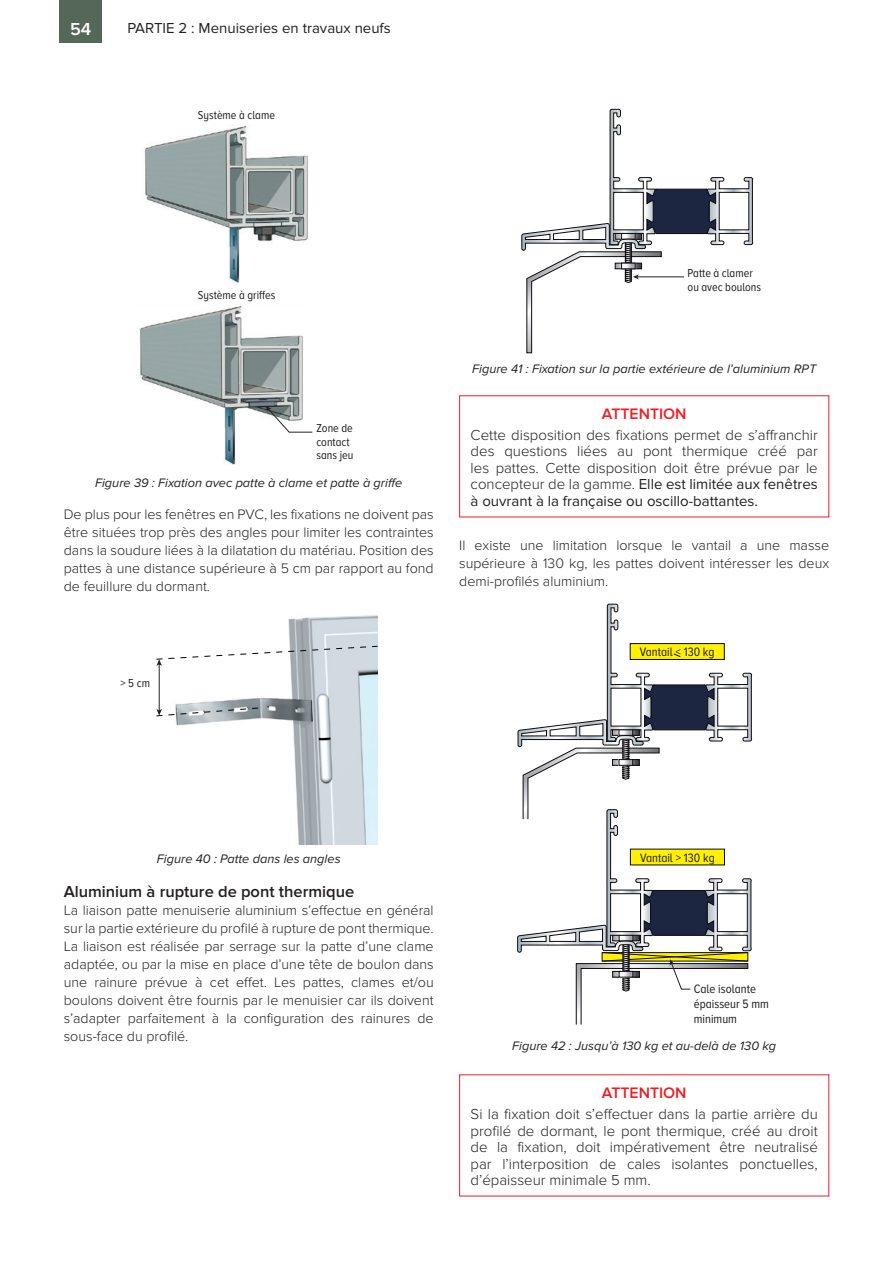
<style>
.page{position:relative;width:893px;height:1263px;background:#fff}
.page>*{position:absolute;margin:0;border:0;box-sizing:border-box;transform-origin:0 0}
.t1{font:600 18px "Proxima Nova";color:#fff}
._05-Titre_Gras{font:600 16.5px "Proxima Nova";color:#231f20}
.Titre_Attention{font:600 15.75px "Proxima Nova";color:#ee1d23}
._07-Texte_Enc{font:300 15px/16.5px "Proxima Nova";color:#231f20;text-align:justify}
.t2{font:15px "Proxima Nova";color:#231f20}
._00-Texte_courant{font:300 14.25px/18px "Proxima Nova";color:#231f20;text-align:justify}
.t3{font:italic 12.75px "Proxima Nova";color:#231f20}
.t4{font:12.6px/15.1px "Proxima Nova A Cond";color:#231f20}
.t5{font:12px/13.5px "Proxima Nova A Cond";color:#231f20}
.s1{font-weight:400}
</style>
<div class="page">
<div style="left:60px;top:0;width:42px;height:43px;background:#556759"></div>
<img style="left:139px;top:306px;width:164px;height:159px">
<img style="left:144px;top:126px;width:164px;height:158px">
<svg style="left:266px;top:406px;width:47px;height:27px"></svg>
<img style="left:175px;top:615px;width:203px;height:230px">
<hr style="left:159px;top:664px;width:1px;height:48px;background:#231f20">
<svg style="left:156px;top:645px;width:222px;height:21px"></svg>
<svg style="left:156px;top:707px;width:106px;height:10px"></svg>
<svg style="left:521px;top:109px;width:232px;height:245px"></svg>
<svg style="left:517px;top:603px;width:235px;height:422px"></svg>
<p class="t1" style="left:70px;top:19px;width:23px">54</p>
<p class="t2" style="left:128px;top:20px;width:265px">PARTIE 2 : Menuiseries en travaux neufs</p>
<p class="t5" style="left:198px;top:108px;width:79px">Système à clame</p>
<p class="t5" style="left:198px;top:288px;width:79px">Système à griffes</p>
<p class="t5" style="left:316px;top:422px;width:38px">Zone de contact sans jeu</p>
<p class="t3" style="left:95px;top:476px;width:309px">Figure 39 : Fixation avec patte à clame et patte à griffe</p>
<p class="_00-Texte_courant" style="left:64px;top:505px;width:371px">De plus pour les fenêtres en PVC, les fixations ne doivent pas être situées trop près des angles pour limiter les contraintes dans la soudure liées à la dilatation du matériau. Position des pattes à une distance supérieure à 5 cm par rapport au fond de feuillure du dormant.</p>
<p class="t5" style="left:120px;top:676px;width:31px">&gt; 5 cm</p>
<p class="t5" style="left:688px;top:266px;width:75px;line-height:14.4px">Patte à clamer ou avec boulons</p>
<p class="t3" style="left:472px;top:361px;width:346px">Figure 41 : Fixation sur la partie extérieure de l’aluminium RPT</p>
<p class="Titre_Attention" style="left:602px;top:405px;width:86px">ATTENTION</p>
<p class="_07-Texte_Enc" style="left:471px;top:427px;width:349px">Cette disposition des fixations permet de s’affranchir des questions liées au pont thermique créé par les pattes. Cette disposition doit être prévue par le concepteur de la gamme. <span class="s1">Elle est limitée aux fenêtres à ouvrant à la française ou oscillo-battantes.</span></p>
<p class="_00-Texte_courant" style="left:459px;top:537px;width:371px">Il existe une limitation lorsque le vantail a une masse supérieure à 130 kg, les pattes doivent intéresser les deux demi-profilés aluminium.</p>
<p class="t4" style="left:640px;top:644px;width:76px">Vantail &lt; 130 kg</p>
<p class="t3" style="left:157px;top:852px;width:185px">Figure 40 : Patte dans les angles</p>
<p class="_05-Titre_Gras" style="left:64px;top:882px;width:292px">Aluminium à rupture de pont thermique</p>
<p class="_00-Texte_courant" style="left:64px;top:901px;width:371px">La liaison patte menuiserie aluminium s’effectue en général sur la partie extérieure du profilé à rupture de pont thermique.<br>La liaison est réalisée par serrage sur la patte d’une clame adaptée, ou par la mise en place d’une tête de boulon dans une rainure prévue à cet effet. Les pattes, clames et/ou boulons doivent être fournis par le menuisier car ils doivent s’adapter parfaitement à la configuration des rainures de sous-face du profilé.</p>
<p class="t4" style="left:640px;top:850px;width:76px">Vantail &gt; 130 kg</p>
<p class="t4" style="left:694px;top:981px;width:77px">Cale isolante épaisseur 5 mm minimum</p>
<p class="t3" style="left:512px;top:1038px;width:266px">Figure 42 : Jusqu’à 130 kg et au-delà de 130 kg</p>
<p class="Titre_Attention" style="left:602px;top:1084px;width:86px">ATTENTION</p>
<p class="_07-Texte_Enc" style="left:471px;top:1106px;width:349px">Si la fixation doit s’effectuer dans la partie arrière du profilé de dormant, le pont thermique, créé au droit de la fixation, doit impérativement être neutralisé par l’interposition de cales isolantes ponctuelles, d’épaisseur minimale 5 mm.</p>
</div>
